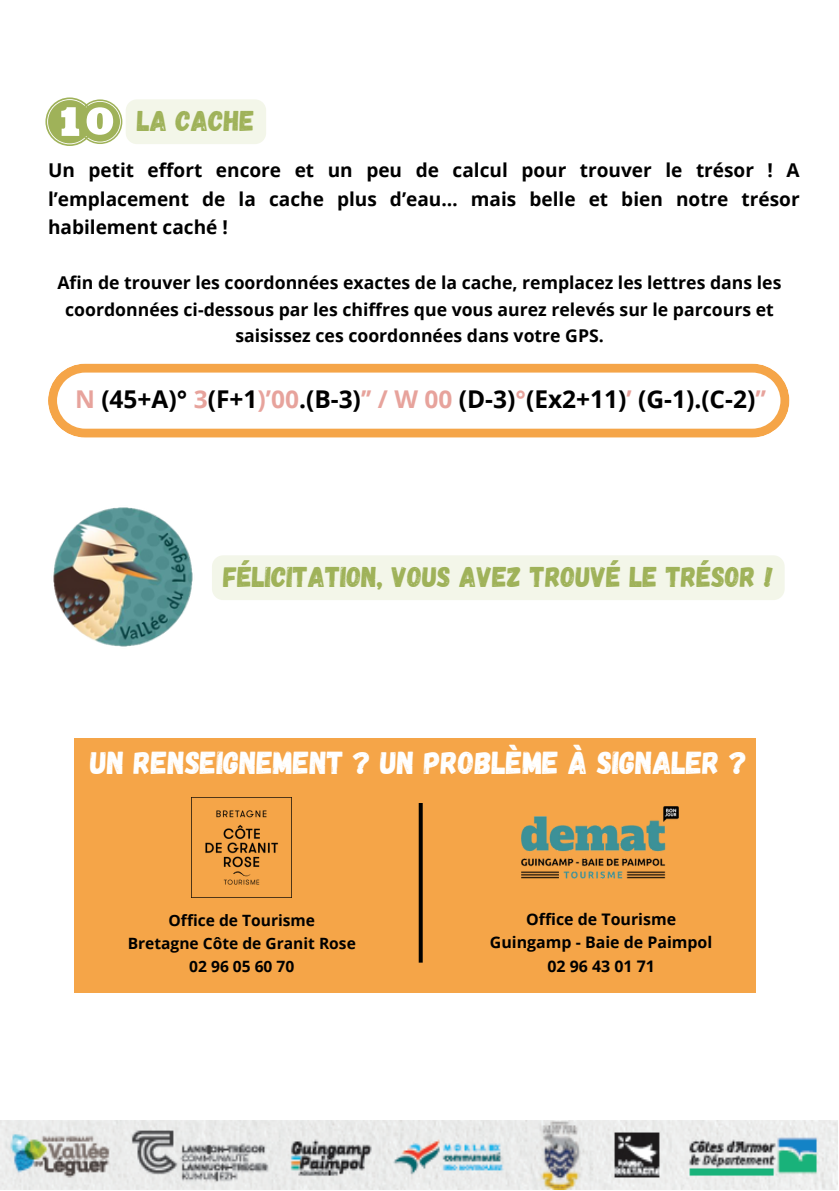
<style>
.page{position:relative;width:839px;height:1191px;background:#fff}
.page>*{position:absolute;margin:0;border:0;box-sizing:border-box;transform-origin:0 0}
.t1{font:31.8px "Gagalin";color:#fff}
.t2{font:28.6px "Gagalin";color:#9fb259}
.t3{font:700 24.4px "Open Sans";color:#000}
.t4{font:700 19px/28.6px "Open Sans";color:#000;text-align:justify}
.t5{font:700 17.6px/26.4px "Open Sans";color:#000;text-align:center}
.t6{font:700 16px "Open Sans";color:#000}
.t7{font:700 15.6px "Open Sans";color:#000}
.s1{color:#e7a39c}
</style>
<div class="page">
<img style="left:53px;top:507px;width:140px;height:140px">
<div style="left:212px;top:555px;width:572px;height:45px;background:#f3f6e9;border-radius:11px"></div>
<div style="left:74px;top:738px;width:681px;height:254px;background:#f5a548"></div>
<img style="left:192px;top:797px;width:100px;height:100px">
<hr style="left:419px;top:803px;width:3px;height:160px;background:#010101">
<img style="left:521px;top:807px;width:158px;height:71px">
<img style="left:0;top:1121px;width:837px;height:69px">
<svg style="left:48px;top:364px;width:741px;height:73px"></svg>
<svg style="left:45px;top:97px;width:221px;height:48px"></svg>
<h2 class="t2" style="left:137px;top:103px;width:119px">LA CACHE</h2>
<p class="t4" style="left:48px;top:155px;width:753px">Un petit effort encore et un peu de calcul pour trouver le trésor ! A l’emplacement de la cache plus d’eau… mais belle et bien notre trésor habilement caché !</p>
<p class="t5" style="left:57px;top:269px;width:725px">Afin de trouver les coordonnées exactes de la cache, remplacez les lettres dans les coordonnées ci-dessous par les chiffres que vous aurez relevés sur le parcours et saisissez ces coordonnées dans votre GPS.</p>
<p class="t3" style="left:75px;top:381px;width:692px"><span class="s1">N</span> (45+A)° <span class="s1">3</span>(F+1<span class="s1">)’00</span>.(B-3)<span class="s1">’’ / W 00</span> (D-3)<span class="s1">°</span>(Ex2+11)<span class="s1">’</span> (G-1).(C-2)<span class="s1">’’</span></p>
<p class="t2" style="left:223px;top:558px;width:551px">FÉLICITATION, VOUS AVEZ TROUVÉ LE TRÉSOR !</p>
<p class="t1" style="left:90px;top:742px;width:658px">UN RENSEIGNEMENT ? UN PROBLÈME À SIGNALER ?</p>
<h1 class="t7" style="left:168px;top:909px;width:148px">Office de Tourisme</h1>
<h4 class="t7" style="left:128px;top:932px;width:230px">Bretagne Côte de Granit Rose</h4>
<h4 class="t7" style="left:189px;top:956px;width:106px">02 96 05 60 70</h4>
<p class="t6" style="left:526px;top:907px;width:151px">Office de Tourisme</p>
<h3 class="t6" style="left:490px;top:931px;width:224px">Guingamp - Baie de Paimpol</h3>
<p class="t6" style="left:547px;top:955px;width:109px">02 96 43 01 71</p>
</div>
